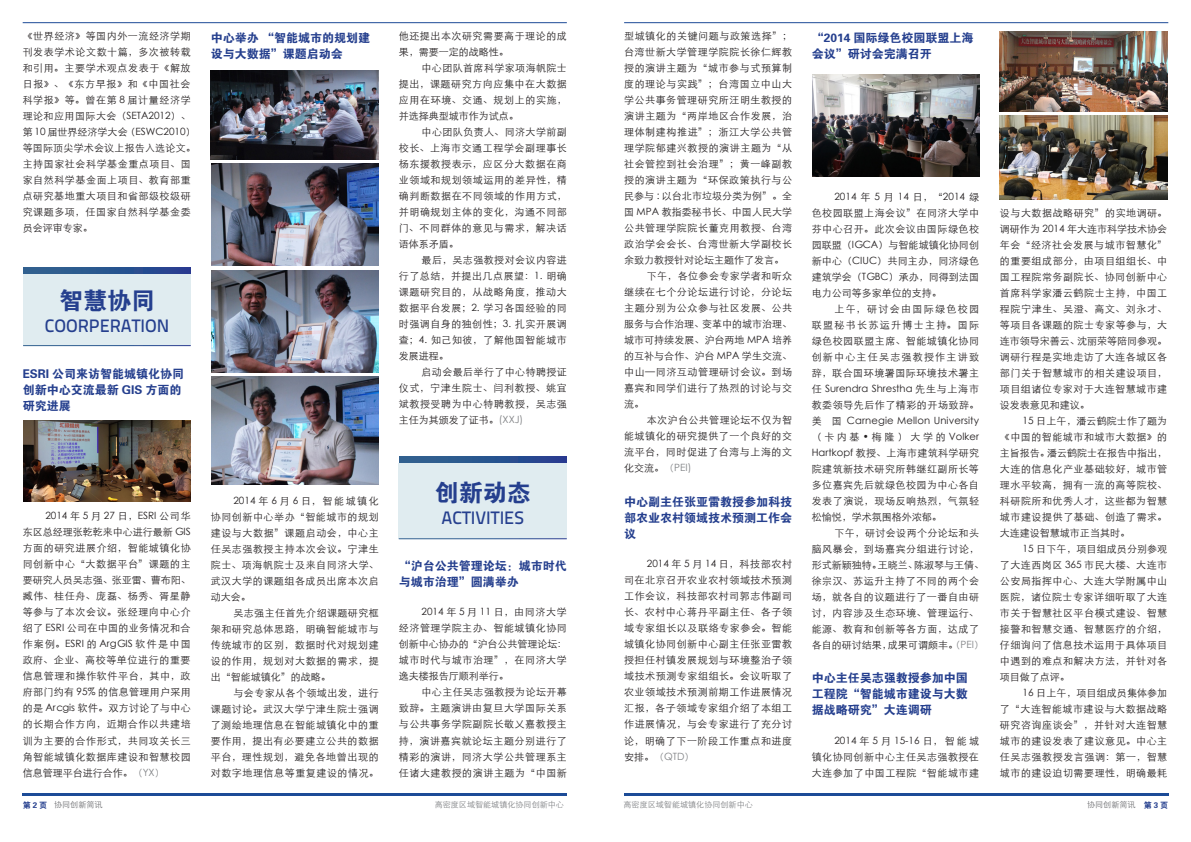
<style>
.page{position:relative;width:1191px;height:842px;background:#fff}
.page>*{position:absolute;margin:0;border:0;box-sizing:border-box;transform-origin:0 0}
.蓝标题{font:24px "FZDHTJW GB1 0";color:#253f8e}
.蓝标题-2{font:18px "Titillium Text 25 L 600 wt";color:#253f8e}
.蓝标题-3{font:12px/16px "FZDHTJW GB1 0";color:#253f8e}
.t1{font:10px/16px "ST Xihei";letter-spacing:.055em;color:#231f20;text-align:justify}
.t2{font:8.1px "ST Xihei";color:#808285}
.小蓝标题{font:8.1px "ST Xihei";color:#6c6d70}
.s1{color:#808285}
.s2{font-family:"FZDHTJW GB1 0";color:#253f8e}
</style>
<div class="page">
<hr style="left:624px;top:793px;width:544px;height:3px;background:#1c4b97">
<hr style="left:624px;top:22px;width:544px;height:1px;background:#1c4b97">
<hr style="left:23px;top:22px;width:544px;height:1px;background:#1c4b97">
<hr style="left:23px;top:793px;width:544px;height:3px;background:#1c4b97">
<img style="left:812px;top:74px;width:168px;height:103px">
<img style="left:1000px;top:32px;width:167px;height:80px">
<img style="left:999px;top:115px;width:168px;height:84px">
<svg style="left:399px;top:457px;width:167px;height:6px"></svg>
<div style="left:399px;top:463px;width:168px;height:75px;background:#e0ecf0"></div>
<img style="left:211px;top:270px;width:167px;height:103px">
<img style="left:211px;top:163px;width:167px;height:103px">
<img style="left:211px;top:377px;width:167px;height:107px">
<img style="left:211px;top:70px;width:167px;height:89px">
<img style="left:23px;top:421px;width:168px;height:80px">
<div style="left:23px;top:270px;width:168px;height:76px;background:#e0ecf0"></div>
<svg style="left:23px;top:267px;width:168px;height:6px"></svg>
<hr style="left:23px;top:345px;width:168px;height:1px;background:#fff">
<p class="t1" style="left:23px;top:28px;width:175px;text-align:left">《世界经济》等国内外一流经济学期刊发表学术论文数十篇，多次被转载和引用。主要学术观点发表于《解放日报》、《东方早报》和《中国社会科学报》等。曾在第 8 届计量经济学理论和应用国际大会（SETA2012）、第 10 届世界经济学大会（ESWC2010）等国际顶尖学术会议上报告入选论文。主持国家社会科学基金重点项目、国家自然科学基金面上项目、教育部重点研究基地重大项目和省部级校级研究课题多项，任国家自然科学基金委员会评审专家。</p>
<p class="蓝标题-3" style="left:211px;top:31px;width:161px">中心举办 “智能城市的规划建设与大数据”课题启动会</p>
<p class="蓝标题" style="left:59px;top:288px;width:97px">智慧协同</p>
<p class="蓝标题-2" style="left:45px;top:312px;width:126px">COORPERATION</p>
<p class="蓝标题-3" style="left:23px;top:366px;width:163px">ESRI 公司来访智能城镇化协同创新中心交流最新 GIS 方面的研究进展</p>
<p class="t1" style="left:399px;top:28px;width:169px">他还提出本次研究需要高于理论的成果，需要一定的战略性。</p>
<p class="t1" style="left:399px;top:60px;width:170px;text-indent:23px">中心团队首席科学家项海帆院士提出，课题研究方向应集中在大数据应用在环境、交通、规划上的实施，并选择典型城市作为试点。</p>
<p class="t1" style="left:399px;top:124px;width:169px;text-indent:23px">中心团队负责人、同济大学前副校长、上海市交通工程学会副理事长杨东援教授表示，应区分大数据在商业领域和规划领域运用的差异性，精确判断数据在不同领域的作用方式，并明确规划主体的变化，沟通不同部门、不同群体的意见与需求，解决话语体系矛盾。</p>
<p class="t1" style="left:399px;top:252px;width:170px;text-indent:23px">最后，吴志强教授对会议内容进行了总结，并提出几点展望：1. 明确课题研究目的，从战略角度，推动大数据平台发展；2. 学习各国经验的同时强调自身的独创性；3. 扎实开展调查；4. 知己知彼，了解他国智能城市发展进程。</p>
<p class="t1" style="left:399px;top:364px;width:170px;text-indent:23px">启动会最后举行了中心特聘授证仪式，宁津生院士、闫利教授、姚宜斌教授受聘为中心特聘教授，吴志强主任为其颁发了证书。<span class="s1">(XXJ)</span></p>
<p class="t1" style="left:23px;top:508px;width:169px;text-indent:23px">2014 年 5 月 27 日，ESRI 公司华东区总经理张乾乾来中心进行最新 GIS方面的研究进展介绍，智能城镇化协同创新中心“大数据平台”课题的主要研究人员吴志强、张亚雷、曹布阳、臧伟、桂任舟、庞磊、杨秀、胥星静等参与了本次会议。张经理向中心介绍了 ESRI 公司在中国的业务情况和合作案例。ESRI 的 ArgGIS 软件是中国政府、企业、高校等单位进行的重要信息管理和操作软件平台，其中，政府部门约有 95% 的信息管理用户采用的是 Arcgis 软件。双方讨论了与中心的长期合作方向，近期合作以共建培训为主要的合作形式，共同攻关长三角智能城镇化数据库建设和智慧校园信息管理平台进行合作。<span class="s1">（YX）</span></p>
<p class="小蓝标题" style="left:23px;top:798px;width:81px"><span class="s2">第 2 页</span> 协同创新简讯</p>
<p class="t1" style="left:211px;top:492px;width:169px;text-indent:23px">2014 年 6 月 6 日，智能城镇化协同创新中心举办“智能城市的规划建设与大数据”课题启动会，中心主任吴志强教授主持本次会议。宁津生院士、项海帆院士及来自同济大学、武汉大学的课题组各成员出席本次启动大会。</p>
<p class="t1" style="left:211px;top:604px;width:169px;text-indent:23px">吴志强主任首先介绍课题研究框架和研究总体思路，明确智能城市与传统城市的区别，数据时代对规划建设的作用，规划对大数据的需求，提出“智能城镇化”的战略。</p>
<p class="t1" style="left:211px;top:684px;width:169px;text-indent:23px">与会专家从各个领域出发，进行课题讨论。武汉大学宁津生院士强调了测绘地理信息在智能城镇化中的重要作用，提出有必要建立公共的数据平台，理性规划，避免各地曾出现的对数字地理信息等重复建设的情况。</p>
<p class="蓝标题" style="left:435px;top:480px;width:97px">创新动态</p>
<p class="蓝标题-2" style="left:441px;top:504px;width:84px">ACTIVITIES</p>
<p class="蓝标题-3" style="left:399px;top:558px;width:169px">“沪台公共管理论坛：城市时代与城市治理”圆满举办</p>
<p class="t1" style="left:399px;top:604px;width:169px;text-indent:23px">2014 年 5 月 11 日，由同济大学经济管理学院主办、智能城镇化协同创新中心协办的“沪台公共管理论坛：城市时代与城市治理”，在同济大学逸夫楼报告厅顺利举行。</p>
<p class="t1" style="left:399px;top:684px;width:170px;text-indent:23px">中心主任吴志强教授为论坛开幕致辞。主题演讲由复旦大学国际关系与公共事务学院副院长敬乂嘉教授主持，演讲嘉宾就论坛主题分别进行了精彩的演讲，同济大学公共管理系主任诸大建教授的演讲主题为“中国新</p>
<p class="t2" style="left:435px;top:798px;width:131px">高密度区域智能城镇化协同创新中心</p>
<p class="t1" style="left:624px;top:28px;width:169px">型城镇化的关键问题与政策选择”；台湾世新大学管理学院院长徐仁辉教授的演讲主题为“城市参与式预算制度的理论与实践”；台湾国立中山大学公共事务管理研究所汪明生教授的演讲主题为“两岸地区合作发展，治理体制建构推进”；浙江大学公共管理学院郁建兴教授的演讲主题为“从社会管控到社会治理”；黄一峰副教授的演讲主题为“环保政策执行与公民参与 : 以台北市垃圾分类为例”。全国 MPA 教指委秘书长、中国人民大学公共管理学院院长董克用教授、台湾政治学会会长、台湾世新大学副校长余致力教授针对论坛主题作了发言。</p>
<p class="t1" style="left:624px;top:268px;width:169px;text-indent:23px">下午，各位参会专家学者和听众继续在七个分论坛进行讨论，分论坛主题分别为公众参与社区发展、公共服务与合作治理、变革中的城市治理、城市可持续发展、沪台两地 MPA 培养的互补与合作、沪台 MPA 学生交流、中山—同济互动管理研讨会议。到场嘉宾和同学们进行了热烈的讨论与交流。</p>
<p class="t1" style="left:624px;top:412px;width:170px;text-indent:23px">本次沪台公共管理论坛不仅为智能城镇化的研究提供了一个良好的交流平台，同时促进了台湾与上海的文化交流。<span class="s1">（PEI)</span></p>
<p class="蓝标题-3" style="left:624px;top:494px;width:169px;text-align:justify">中心副主任张亚雷教授参加科技部农业农村领域技术预测工作会议</p>
<p class="t1" style="left:624px;top:556px;width:169px;text-indent:23px">2014 年 5 月 14 日，科技部农村司在北京召开农业农村领域技术预测工作会议，科技部农村司郭志伟副司长、农村中心蒋丹平副主任、各子领域专家组长以及联络专家参会。智能城镇化协同创新中心副主任张亚雷教授担任村镇发展规划与环境整治子领域技术预测专家组组长。会议听取了农业领域技术预测前期工作进展情况汇报，各子领域专家组介绍了本组工作进展情况，与会专家进行了充分讨论，明确了下一阶段工作重点和进度安排。<span class="s1">（QTD）</span></p>
<p class="蓝标题-3" style="left:811px;top:30px;width:163px">“2014 国际绿色校园联盟上海会议”研讨会完满召开</p>
<p class="t1" style="left:811px;top:188px;width:169px;text-indent:23px">2014 年 5 月 14 日，“2014 绿色校园联盟上海会议”在同济大学中芬中心召开。此次会议由国际绿色校园联盟（IGCA）与智能城镇化协同创新中心（CIUC）共同主办，同济绿色建筑学会（TGBC）承办，同得到法国电力公司等多家单位的支持。</p>
<p class="t1" style="left:811px;top:300px;width:169px;text-indent:23px">上午，研讨会由国际绿色校园联盟秘书长苏运升博士主持。国际绿色校园联盟主席、智能城镇化协同创新中心主任吴志强教授作主讲致辞，联合国环境署国际环境技术署主任 Surendra Shrestha 先生与上海市教委领导先后作了精彩的开场致辞。美 国 Carnegie Mellon University（卡内基•梅隆 ）大学的Volker Hartkopf 教授、上海市建筑科学研究院建筑新技术研究所韩继红副所长等多位嘉宾先后就绿色校园为中心各自发表了演说，现场反响热烈，气氛轻松愉悦，学术氛围格外浓郁。</p>
<p class="t1" style="left:811px;top:524px;width:174px;text-align:left;text-indent:23px">下午，研讨会设两个分论坛和头脑风暴会，到场嘉宾分组进行讨论，形式新颖独特。王晓兰、陈淑琴与王倩、徐宗汉、苏运升主持了不同的两个会场，就各自的议题进行了一番自由研讨，内容涉及生态环境、管理运行、能源、教育和创新等各方面，达成了各自的研讨结果，成果可谓颇丰。<span class="s1">（PEI）</span></p>
<p class="蓝标题-3" style="left:811px;top:670px;width:157px;text-align:justify">中心主任吴志强教授参加中国工程院“智能城市建设与大数据战略研究”大连调研</p>
<p class="t1" style="left:811px;top:732px;width:169px;text-indent:23px">2014 年 5 月 15-16 日，智能城镇化协同创新中心主任吴志强教授在大连参加了中国工程院“智能城市建</p>
<p class="t1" style="left:1000px;top:204px;width:169px">设与大数据战略研究”的实地调研。调研作为 2014 年大连市科学技术协会年会“经济社会发展与城市智慧化”的重要组成部分，由项目组组长、中国工程院常务副院长、协同创新中心首席科学家潘云鹤院士主持，中国工程院宁津生、吴澄、高文、刘永才、等项目各课题的院士专家等参与，大连市领导宋善云、沈丽荣等陪同参观。调研行程是实地走访了大连各城区各部门关于智慧城市的相关建设项目，项目组诸位专家对于大连智慧城市建设发表意见和建议。</p>
<p class="t1" style="left:1000px;top:412px;width:169px;text-indent:23px">15 日上午，潘云鹤院士作了题为《中国的智能城市和城市大数据》的主旨报告。潘云鹤院士在报告中指出，大连的信息化产业基础较好，城市管理水平较高，拥有一流的高等院校、科研院所和优秀人才，这些都为智慧城市建设提供了基础、创造了需求。大连建设智慧城市正当其时。</p>
<p class="t1" style="left:1000px;top:540px;width:169px;text-indent:23px">15 日下午，项目组成员分别参观了大连西岗区 365 市民大楼、大连市公安局指挥中心、大连大学附属中山医院，诸位院士专家详细听取了大连市关于智慧社区平台模式建设、智慧接警和智慧交通、智慧医疗的介绍，仔细询问了信息技术运用于具体项目中遇到的难点和解决方法，并针对各项目做了点评。</p>
<p class="t1" style="left:1000px;top:684px;width:169px;text-indent:23px">16 日上午，项目组成员集体参加了“大连智能城市建设与大数据战略研究咨询座谈会”，并针对大连智慧城市的建设发表了建议意见。中心主任吴志强教授发言强调：第一，智慧城市的建设迫切需要理性，明确最耗</p>
<p class="t2" style="left:623px;top:798px;width:131px">高密度区域智能城镇化协同创新中心</p>
<p class="小蓝标题" style="left:1087px;top:798px;width:83px">协同创新简讯 <span class="s2">第 3 页</span></p>
</div>
